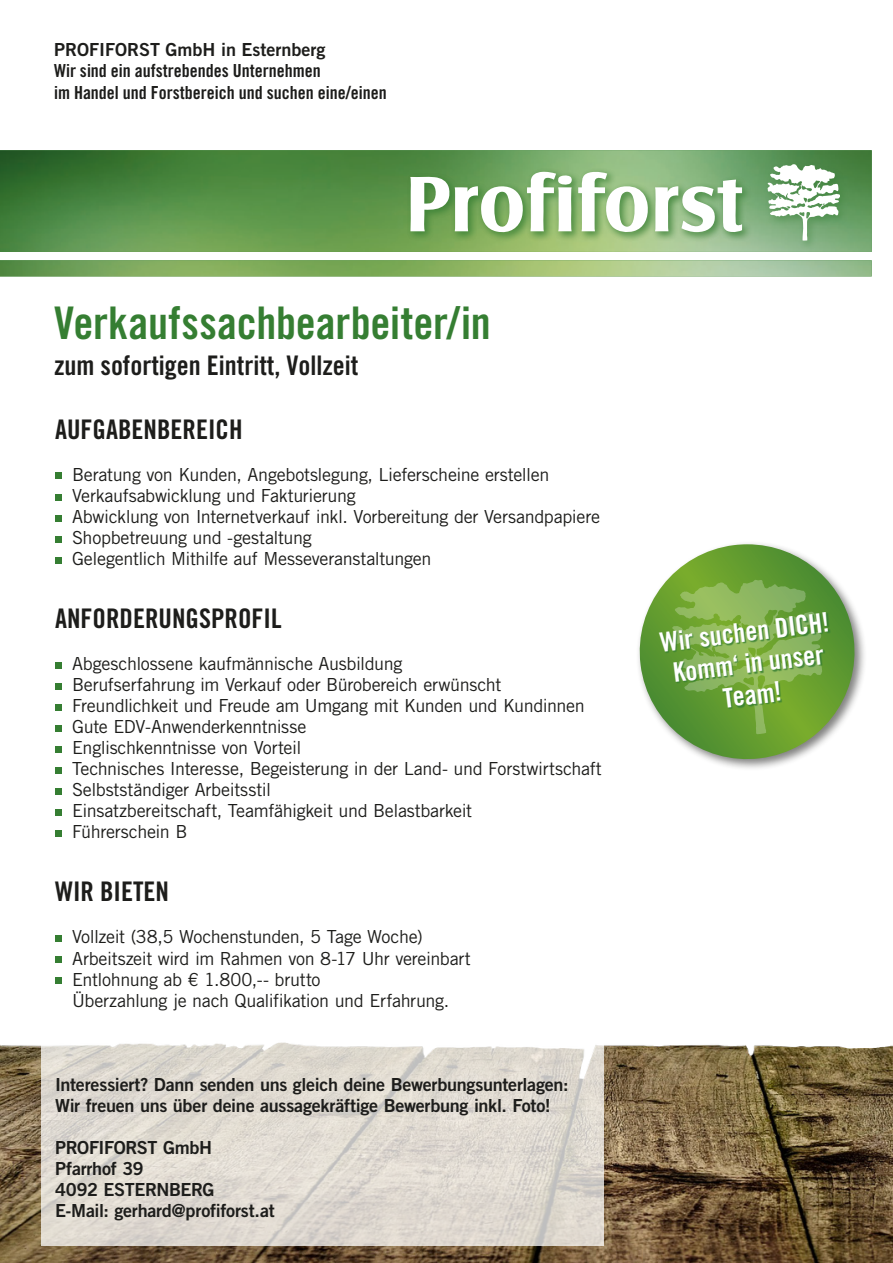
<style>
.page{position:relative;width:893px;height:1263px;background:#fff}
.page>*{position:absolute;margin:0;border:0;box-sizing:border-box;transform-origin:0 0}
.t1{font:45px "Trade Gothic LT Std Bd Cn 20";letter-spacing:-.005em;color:#357e32}
.t2{font:27px "Trade Gothic LT Std Bd Cn 20";color:#1d1d1b}
.t3{font:27px/31.5px "Trade Gothic LT Std Bd Cn 20";color:#fff;text-align:center}
.t4{font:18px/21px "Trade Gothic LT Std";letter-spacing:-.02em;color:#1d1d1b}
.t5{font:18px/21px "Trade Gothic LT Std Bd 2";letter-spacing:-.015em;color:#1d1d1b}
.t6{font:18px/21.6px "Trade Gothic LT Std Bd Cn 20";color:#1d1d1b}
</style>
<div class="page">
<img style="left:0;top:957px;width:893px;height:306px">
<div style="left:636px;top:540px;width:231px;height:232px;background:#1d1d1b;opacity:.56"></div>
<svg style="left:636px;top:544px;width:225px;height:221px"></svg>
<svg style="left:672px;top:579px;width:150px;height:156px;background:#73a640"></svg>
<div style="left:660px;top:612px;width:170px;height:97px;background:#357e32;opacity:.83"></div>
<img style="left:0;top:150px;width:872px;height:102px">
<img style="left:0;top:260px;width:872px;height:16px">
<div style="left:406px;top:168px;width:346px;height:74px;background:#357e32;opacity:.5"></div>
<div style="left:523px;top:168px;width:43px;height:73px;background:#357e32;opacity:.5"></div>
<div style="left:574px;top:168px;width:42px;height:73px;background:#357e32;opacity:.5"></div>
<div style="left:554px;top:172px;width:27px;height:22px;background:#357e32;opacity:.5"></div>
<div style="left:406px;top:172px;width:53px;height:70px;background:#357e32;opacity:.5"></div>
<div style="left:714px;top:176px;width:38px;height:66px;background:#357e32;opacity:.5"></div>
<div style="left:451px;top:182px;width:37px;height:59px;background:#357e32;opacity:.5"></div>
<div style="left:477px;top:182px;width:56px;height:60px;background:#357e32;opacity:.5"></div>
<div style="left:602px;top:182px;width:56px;height:60px;background:#357e32;opacity:.5"></div>
<svg style="left:578px;top:171px;width:71px;height:62px"></svg>
<div style="left:651px;top:182px;width:37px;height:59px;background:#357e32;opacity:.5"></div>
<div style="left:678px;top:182px;width:47px;height:60px;background:#357e32;opacity:.5"></div>
<svg style="left:655px;top:180px;width:87px;height:53px"></svg>
<div style="left:554px;top:183px;width:27px;height:58px;background:#357e32;opacity:.5"></div>
<svg style="left:410px;top:171px;width:162px;height:63px"></svg>
<div style="left:764px;top:160px;width:86px;height:91px;background:#357e32;opacity:.5"></div>
<svg style="left:767px;top:164px;width:73px;height:77px"></svg>
<svg style="left:41px;top:1021px;width:563px;height:225px;background:#e1dcd5"></svg>
<svg style="left:55px;top:473px;width:6px;height:6px"></svg>
<svg style="left:55px;top:494px;width:6px;height:6px"></svg>
<svg style="left:55px;top:515px;width:6px;height:6px"></svg>
<svg style="left:55px;top:536px;width:6px;height:6px"></svg>
<svg style="left:55px;top:557px;width:6px;height:6px"></svg>
<svg style="left:55px;top:662px;width:6px;height:6px"></svg>
<svg style="left:55px;top:683px;width:6px;height:6px"></svg>
<svg style="left:55px;top:704px;width:6px;height:6px"></svg>
<svg style="left:55px;top:725px;width:6px;height:6px"></svg>
<svg style="left:55px;top:746px;width:6px;height:6px"></svg>
<svg style="left:55px;top:767px;width:6px;height:6px"></svg>
<svg style="left:55px;top:788px;width:6px;height:6px"></svg>
<svg style="left:55px;top:809px;width:6px;height:6px"></svg>
<svg style="left:55px;top:830px;width:6px;height:6px"></svg>
<svg style="left:55px;top:935px;width:6px;height:6px"></svg>
<svg style="left:55px;top:956px;width:6px;height:6px"></svg>
<svg style="left:55px;top:977px;width:6px;height:6px"></svg>
<p class="t5" style="left:54px;top:38px;width:273px">PROFIFORST GmbH in Esternberg</p>
<p class="t6" style="left:54px;top:60px;width:334px">Wir sind ein aufstrebendes Unternehmen<br>im Handel und Forstbereich und suchen eine/einen</p>
<h1 class="t1" style="left:54px;top:295px;width:438px">Verkaufssachbearbeiter/in</h1>
<h2 class="t2" style="left:54px;top:349px;width:306px">zum sofortigen Eintritt, Vollzeit</h2>
<h2 class="t2" style="left:55px;top:413px;width:189px">AUFGABENBEREICH</h2>
<p class="t4" style="left:72px;top:464px;width:529px">Beratung von Kunden, Angebotslegung, Lieferscheine erstellen Verkaufsabwicklung und Fakturierung<br>Abwicklung von Internetverkauf inkl. Vorbereitung der Versandpapiere Shopbetreuung und -gestaltung<br>Gelegentlich Mithilfe auf Messeveranstaltungen</p>
<h2 class="t2" style="left:55px;top:602px;width:228px">ANFORDERUNGSPROFIL</h2>
<p class="t4" style="left:72px;top:653px;width:531px">Abgeschlossene kaufmännische Ausbildung<br>Berufserfahrung im Verkauf oder Bürobereich erwünscht Freundlichkeit und Freude am Umgang mit Kunden und Kundinnen Gute EDV-Anwenderkenntnisse<br>Englischkenntnisse von Vorteil<br>Technisches Interesse, Begeisterung in der Land- und Forstwirtschaft Selbstständiger Arbeitsstil<br>Einsatzbereitschaft, Teamfähigkeit und Belastbarkeit<br>Führerschein B</p>
<h2 class="t2" style="left:55px;top:875px;width:115px">WIR BIETEN</h2>
<p class="t4" style="left:72px;top:926px;width:400px">Vollzeit (38,5 Wochenstunden, 5 Tage Woche)<br>Arbeitszeit wird im Rahmen von 8-17 Uhr vereinbart Entlohnung ab € 1.800,-- brutto<br>Überzahlung je nach Qualifikation und Erfahrung.</p>
<p class="t5" style="left:55px;top:1073px;width:515px">Interessiert? Dann senden uns gleich deine Bewerbungsunterlagen:<br>Wir freuen uns über deine aussagekräftige Bewerbung inkl. Foto!</p>
<p class="t5" style="left:55px;top:1136px;width:221px">PROFIFORST GmbH<br>Pfarrhof 39<br>4092 ESTERNBERG<br>E-Mail: gerhard@profiforst.at</p>
<h2 class="t3" style="left:658px;top:626px;width:172px;rotate:-7deg">Wir suchen DICH!<br>Komm‘ in unser<br>Team!</h2>
</div>
